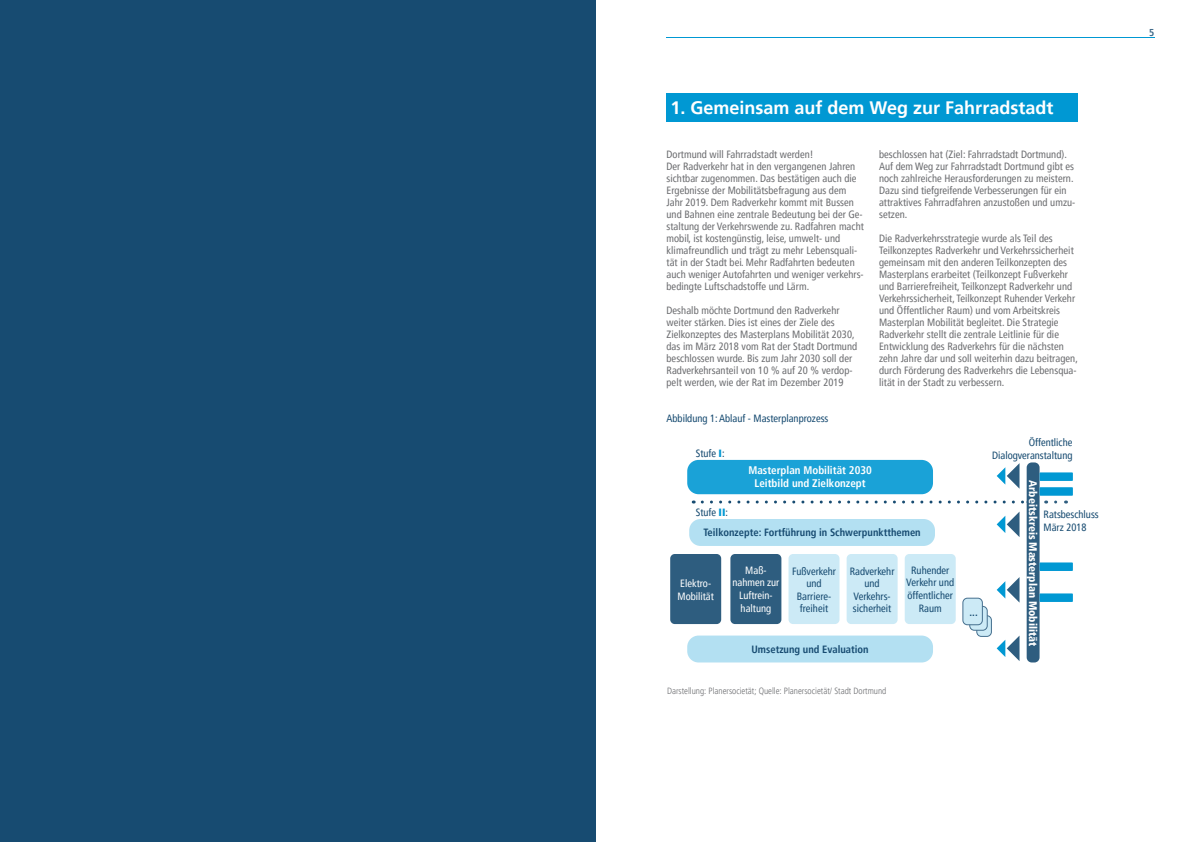
<style>
.page{position:relative;width:1191px;height:842px;background:#fff}
.page>*{position:absolute;margin:0;border:0;box-sizing:border-box;transform-origin:0 0}
.Inhalt_Überschrift_I{font:700 18px "Frutiger LT Pro";color:#fff}
.t1{font:700 condensed 11px "Frutiger LT Pro";color:#fff}
.t2{font:900 condensed 11px "Frutiger LT Pro";color:#fff}
.Text{font:condensed 10.5px/12px "Frutiger LT Pro";letter-spacing:.005em;color:#6c6d70}
.Überschrift_Abbildun{font:condensed 10.5px/12.6px "Frutiger LT Pro";color:#174b71;text-align:center}
.t3{font:700 condensed 10.5px "Frutiger LT Pro";color:#174b71}
.t4{font:condensed 10.5px/12.6px "Frutiger LT Pro";color:#fff;text-align:center}
.t5{font:700 condensed 10px "Frutiger LT Pro";color:#3a6686}
.Quellen{font:300 condensed 9px "Frutiger LT Pro";color:#6c6d70}
.s1{font-weight:900;font-stretch:normal;color:#0098d3}
</style>
<div class="page">
<hr style="left:666px;top:37px;width:488px;height:1px;background:#0098d3">
<div style="left:666px;top:93px;width:411px;height:29px;background:#0098d3"></div>
<div style="left:0;top:0;width:595px;height:842px;background:#174b71"></div>
<svg style="left:702px;top:500px;width:322px;height:3px"></svg>
<div style="left:687px;top:460px;width:246px;height:34px;background:#1aa2d7;border-radius:11px"></div>
<div style="left:689px;top:519px;width:246px;height:27px;background:#b3e0f2;border-radius:11px"></div>
<div style="left:1026px;top:462px;width:13px;height:200px;background:#2e5d7f;border-radius:5px"></div>
<svg style="left:996px;top:463px;width:23px;height:25px"></svg>
<div style="left:1039px;top:472px;width:33px;height:9px;background:#0098d3"></div>
<div style="left:788px;top:554px;width:51px;height:70px;background:#cceaf6;border-radius:5px"></div>
<svg style="left:1055px;top:500px;width:11px;height:3px"></svg>
<div style="left:1039px;top:487px;width:33px;height:9px;background:#0098d3"></div>
<svg style="left:976px;top:616px;width:15px;height:20px"></svg>
<div style="left:976px;top:615px;width:16px;height:22px;border:1px solid #456f8e;border-radius:5px"></div>
<div style="left:969px;top:606px;width:18px;height:24px;background:#cceaf6;border-radius:5px"></div>
<div style="left:969px;top:606px;width:18px;height:25px;border:1px solid #456f8e;border-radius:5px"></div>
<div style="left:963px;top:598px;width:19px;height:27px;background:#cceaf6;border-radius:5px"></div>
<div style="left:962px;top:598px;width:21px;height:27px;border:1px solid #456f8e;border-radius:5px"></div>
<div style="left:687px;top:635px;width:246px;height:27px;background:#b3e0f2;border-radius:11px"></div>
<div style="left:846px;top:554px;width:51px;height:70px;background:#cceaf6;border-radius:5px"></div>
<div style="left:904px;top:554px;width:51px;height:70px;background:#cceaf6;border-radius:5px"></div>
<div style="left:730px;top:554px;width:51px;height:70px;background:#2e5d7f;border-radius:5px"></div>
<div style="left:670px;top:554px;width:51px;height:70px;background:#2e5d7f;border-radius:5px"></div>
<svg style="left:996px;top:512px;width:23px;height:25px"></svg>
<svg style="left:996px;top:577px;width:23px;height:25px"></svg>
<svg style="left:996px;top:636px;width:23px;height:25px"></svg>
<div style="left:1039px;top:562px;width:33px;height:9px;background:#0098d3"></div>
<div style="left:1039px;top:593px;width:33px;height:9px;background:#0098d3"></div>
<p class="Inhalt_Überschrift_I" style="left:670px;top:97px;width:384px">1. Gemeinsam auf dem Weg zur Fahrradstadt</p>
<p class="Text" style="left:879px;top:148px;width:198px">beschlossen hat (Ziel: Fahrradstadt Dortmund).<br>Auf dem Weg zur Fahrradstadt Dortmund gibt es noch zahlreiche Herausforderungen zu meistern.<br>Dazu sind tiefgreifende Verbesserungen für ein attraktives Fahrradfahren anzustoßen und umzu&shy;setzen.</p>
<p class="Text" style="left:879px;top:232px;width:200px">Die Radverkehrsstrategie wurde als Teil des Teilkonzeptes Radverkehr und Verkehrssicherheit gemeinsam mit den anderen Teilkonzepten des Masterplans erarbeitet (Teilkonzept Fußverkehr und Barrierefreiheit, Teilkonzept Radverkehr und Verkehrssicherheit, Teilkonzept Ruhender Verkehr und Öffentlicher Raum) und vom Arbeitskreis Masterplan Mobilität begleitet. Die Strategie Radverkehr stellt die zentrale Leitlinie für die Entwicklung des Radverkehrs für die nächsten zehn Jahre dar und soll weiterhin dazu beitragen, durch Förderung des Radverkehrs die Lebensqua&shy;lität in der Stadt zu verbessern.</p>
<p class="Text" style="left:666px;top:148px;width:149px">Dortmund will Fahrradstadt werden!</p>
<p class="Text" style="left:666px;top:160px;width:199px">Der Radverkehr hat in den vergangenen Jahren sichtbar zugenommen. Das bestätigen auch die Ergebnisse der Mobilitätsbefragung aus dem Jahr 2019. Dem Radverkehr kommt mit Bussen und Bahnen eine zentrale Bedeutung bei der Ge&shy;staltung der Verkehrswende zu. Radfahren macht mobil, ist kostengünstig, leise, umwelt- und klimafreundlich und trägt zu mehr Lebensquali&shy;tät in der Stadt bei. Mehr Radfahrten bedeuten auch weniger Autofahrten und weniger verkehrs&shy;bedingte Luftschadstoffe und Lärm.</p>
<p class="Text" style="left:666px;top:304px;width:192px">Deshalb möchte Dortmund den Radverkehr weiter stärken. Dies ist eines der Ziele des Zielkonzeptes des Masterplans Mobilität 2030, das im März 2018 vom Rat der Stadt Dortmund beschlossen wurde. Bis zum Jahr 2030 soll der Radverkehrsanteil von 10 % auf 20 % verdop&shy;pelt werden, wie der Rat im Dezember 2019</p>
<p class="Überschrift_Abbildun" style="left:666px;top:412px;width:163px">Abbildung 1: Ablauf - Masterplanprozess</p>
<p class="Überschrift_Abbildun" style="left:695px;top:447px;width:30px">Stufe <span class="s1">I</span>:</p>
<p class="Überschrift_Abbildun" style="left:695px;top:506px;width:34px">Stufe <span class="s1">II</span>:</p>
<p class="t1" style="left:748px;top:464px;width:125px">Masterplan Mobilität 2030</p>
<p class="t1" style="left:754px;top:477px;width:113px">Leitbild und Zielkonzept</p>
<p class="t3" style="left:703px;top:526px;width:219px">Teilkonzepte: Fortführung in Schwerpunktthemen</p>
<p class="t4" style="left:680px;top:577px;width:32px">Elektro-</p>
<p class="t4" style="left:677px;top:590px;width:38px">Mobilität</p>
<p class="t4" style="left:745px;top:564px;width:23px">Maß-</p>
<p class="t4" style="left:732px;top:577px;width:48px">nahmen zur<br>Luftrein-</p>
<p class="t4" style="left:740px;top:602px;width:32px">haltung</p>
<p class="Überschrift_Abbildun" style="left:792px;top:565px;width:45px">Fußverkehr und</p>
<p class="Überschrift_Abbildun" style="left:797px;top:590px;width:36px">Barriere-</p>
<p class="Überschrift_Abbildun" style="left:800px;top:603px;width:30px">freiheit</p>
<p class="Überschrift_Abbildun" style="left:849px;top:565px;width:46px">Radverkehr und</p>
<p class="Überschrift_Abbildun" style="left:853px;top:590px;width:39px">Verkehrs-</p>
<p class="Überschrift_Abbildun" style="left:853px;top:603px;width:40px">sicherheit</p>
<p class="Überschrift_Abbildun" style="left:906px;top:564px;width:49px">Ruhender<br>Verkehr und öffentlicher<br>Raum</p>
<p class="t3" style="left:751px;top:644px;width:119px">Umsetzung und Evaluation</p>
<p class="Quellen" style="left:667px;top:686px;width:221px">Darstellung: Planersocietät; Quelle: Planersocietät/ Stadt Dortmund</p>
<p class="t3" style="left:969px;top:606px;width:10px">...</p>
<p class="Überschrift_Abbildun" style="left:1028px;top:436px;width:45px">Öffentliche</p>
<p class="Überschrift_Abbildun" style="left:992px;top:449px;width:82px">Dialogveranstaltung</p>
<p class="t2" style="left:1039px;top:480px;width:168px;rotate:90deg">Arbeitskreis Masterplan Mobilität</p>
<p class="Überschrift_Abbildun" style="left:1043px;top:508px;width:57px">Ratsbeschluss</p>
<p class="Überschrift_Abbildun" style="left:1043px;top:521px;width:44px">März 2018</p>
<p class="t5" style="left:1149px;top:27px;width:7px">5</p>
</div>
